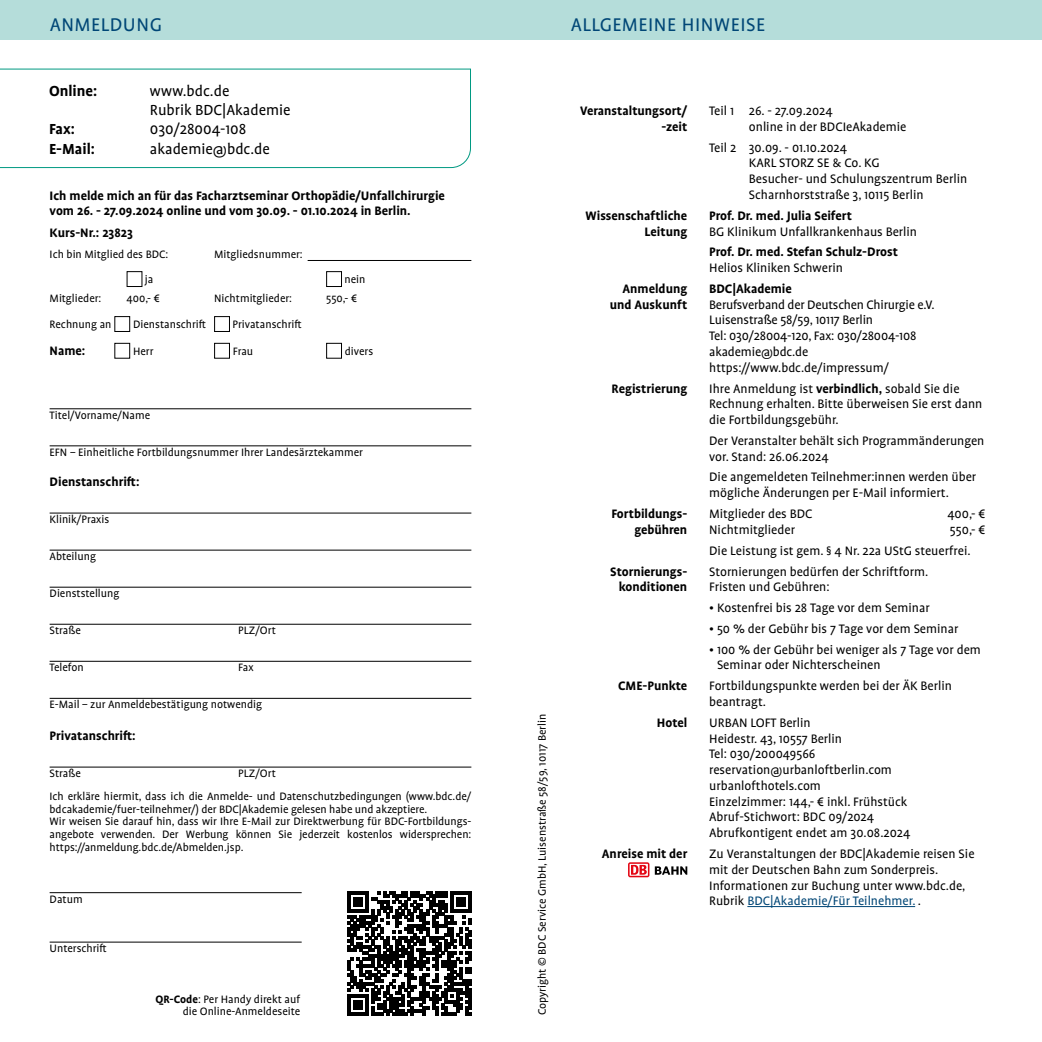
<style>
.page{position:relative;width:1042px;height:1042px;background:#fff}
.page>*{position:absolute;margin:0;border:0;box-sizing:border-box;transform-origin:0 0}
.Head_blauer_Kasten{font:21px "Profile Pro";letter-spacing:.025em;color:#004676}
.t1{font:16.62px/19.2px "Profile Pro";color:#000}
.t2{font:700 16.62px "Profile Pro";color:#000}
.allgemeine_Hinweise{font:14px/15.8px "Profile Pro";color:#000}
.allgemeine_Hinweise_rechts{font:14px/15.8px "Profile Pro";color:#000}
.allgemeine_Hinweise_rechts-2{font:700 14px/15.8px "Profile Pro";color:#000}
.allgemeine_Hinweise_links{font:700 14px/15.8px "Profile Pro";color:#000;text-align:right}
.t3{font:12.25px/12.6px "Profile Pro";color:#000;text-align:right}
.s1{font-weight:700}
.s2{color:#004676}
</style>
<div class="page">
<div style="left:0;top:0;width:1042px;height:40px;background:#b5ddda"></div>
<svg style="left:628px;top:862px;width:21px;height:15px"></svg>
<svg style="left:629px;top:864px;width:19px;height:12px"></svg>
<svg style="left:631px;top:865px;width:16px;height:9px"></svg>
<svg style="left:655px;top:866px;width:32px;height:9px"></svg>
<hr style="left:747px;top:906px;width:168px;height:1px;background:#004676">
<hr style="left:308px;top:260px;width:163px;height:1px;background:#000">
<hr style="left:50px;top:408px;width:421px;height:1px;background:#000">
<hr style="left:50px;top:445px;width:421px;height:1px;background:#000">
<hr style="left:50px;top:513px;width:421px;height:1px;background:#000">
<hr style="left:50px;top:550px;width:421px;height:1px;background:#000">
<hr style="left:50px;top:587px;width:421px;height:1px;background:#000">
<hr style="left:50px;top:624px;width:421px;height:1px;background:#000">
<hr style="left:50px;top:661px;width:421px;height:1px;background:#000">
<hr style="left:50px;top:698px;width:421px;height:1px;background:#000">
<hr style="left:50px;top:767px;width:421px;height:1px;background:#000">
<hr style="left:50px;top:892px;width:252px;height:1px;background:#000">
<hr style="left:50px;top:942px;width:252px;height:1px;background:#000">
<div style="left:127px;top:271px;width:15px;height:16px;border:1px solid #000"></div>
<div style="left:326px;top:271px;width:16px;height:16px;border:1px solid #000"></div>
<div style="left:114px;top:316px;width:16px;height:16px;border:1px solid #000"></div>
<div style="left:214px;top:316px;width:16px;height:16px;border:1px solid #000"></div>
<div style="left:114px;top:343px;width:16px;height:16px;border:1px solid #000"></div>
<div style="left:214px;top:343px;width:16px;height:16px;border:1px solid #000"></div>
<div style="left:326px;top:343px;width:16px;height:16px;border:1px solid #000"></div>
<svg style="left:0;top:68px;width:471px;height:100px"></svg>
<svg style="left:347px;top:891px;width:124px;height:124px"></svg>
<p class="Head_blauer_Kasten" style="left:50px;top:13px;width:114px">ANMELDUNG</p>
<p class="Head_blauer_Kasten" style="left:571px;top:13px;width:196px">ALLGEMEINE HINWEISE</p>
<p class="t2" style="left:49px;top:81px;width:50px">Online:</p>
<p class="t1" style="left:150px;top:82px;width:142px">www.bdc.de<br>Rubrik BDC|Akademie</p>
<p class="t2" style="left:49px;top:119px;width:27px">Fax:</p>
<p class="t1" style="left:150px;top:120px;width:98px">030/28004-108</p>
<p class="t2" style="left:49px;top:139px;width:47px">E-Mail:</p>
<p class="t1" style="left:150px;top:140px;width:121px">akademie@bdc.de</p>
<p class="allgemeine_Hinweise_rechts-2" style="left:50px;top:188px;width:397px">Ich melde mich an für das Facharztseminar Orthopädie/Unfallchirurgie vom 26. - 27.09.2024 online und vom 30.09. - 01.10.2024 in Berlin.</p>
<p class="allgemeine_Hinweise_rechts-2" style="left:50px;top:225px;width:85px">Kurs-Nr.: 23823</p>
<p class="t3" style="left:50px;top:248px;width:120px">Ich bin Mitglied des BDC:</p>
<p class="t3" style="left:214px;top:248px;width:90px">Mitgliedsnummer:</p>
<p class="t3" style="left:145px;top:274px;width:10px">ja</p>
<p class="t3" style="left:344px;top:274px;width:22px">nein</p>
<p class="t3" style="left:50px;top:292px;width:53px">Mitglieder:</p>
<p class="t3" style="left:127px;top:292px;width:35px">400,- €</p>
<p class="t3" style="left:214px;top:292px;width:79px">Nichtmitglieder:</p>
<p class="t3" style="left:326px;top:292px;width:32px">550,- €</p>
<p class="t3" style="left:50px;top:319px;width:63px">Rechnung an</p>
<p class="t3" style="left:133px;top:319px;width:75px">Dienstanschrift</p>
<p class="t3" style="left:232px;top:319px;width:71px">Privatanschrift</p>
<p class="allgemeine_Hinweise_rechts-2" style="left:50px;top:343px;width:37px">Name:</p>
<p class="t3" style="left:133px;top:345px;width:22px">Herr</p>
<p class="t3" style="left:233px;top:345px;width:22px">Frau</p>
<p class="t3" style="left:345px;top:345px;width:30px">divers</p>
<p class="t3" style="left:50px;top:409px;width:102px">Titel/Vorname/Name</p>
<p class="t3" style="left:50px;top:446px;width:315px">EFN – Einheitliche Fortbildungsnummer Ihrer Landesärztekammer</p>
<p class="allgemeine_Hinweise_rechts-2" style="left:50px;top:474px;width:91px">Dienstanschrift:</p>
<p class="t3" style="left:50px;top:514px;width:61px">Klinik/Praxis</p>
<p class="t3" style="left:50px;top:551px;width:48px">Abteilung</p>
<p class="t3" style="left:50px;top:588px;width:71px">Dienststellung</p>
<p class="t3" style="left:50px;top:625px;width:33px">Straße</p>
<p class="t3" style="left:238px;top:625px;width:39px">PLZ/Ort</p>
<p class="t3" style="left:50px;top:662px;width:36px">Telefon</p>
<p class="t3" style="left:238px;top:662px;width:17px">Fax</p>
<p class="t3" style="left:50px;top:699px;width:214px">E-Mail – zur Anmeldebestätigung notwendig</p>
<p class="allgemeine_Hinweise_rechts-2" style="left:50px;top:728px;width:88px">Privatanschrift:</p>
<p class="t3" style="left:50px;top:767px;width:33px">Straße</p>
<p class="t3" style="left:238px;top:767px;width:39px">PLZ/Ort</p>
<p class="t3" style="left:50px;top:790px;width:423px;text-align:left">Ich erkläre hiermit, dass ich die Anmelde- und Datenschutzbedingungen (www.bdc.de/ bdcakademie/fuer-teilnehmer/) der BDC|Akademie gelesen habe und akzeptiere.</p>
<p class="t3" style="left:50px;top:815px;width:423px;text-align:justify">Wir weisen Sie darauf hin, dass wir Ihre E-Mail zur Direktwerbung für BDC-Fortbildungs&shy;angebote verwenden. Der Werbung können Sie jederzeit kostenlos widersprechen: https://anmeldung.bdc.de/Abmelden.jsp.</p>
<p class="t3" style="left:50px;top:893px;width:35px">Datum</p>
<p class="t3" style="left:50px;top:942px;width:59px">Unterschrift</p>
<p class="t3" style="left:156px;top:993px;width:146px"><span class="s1">QR-Code</span>: Per Handy direkt auf die Online-Anmeldeseite</p>
<p class="t3" style="left:536px;top:1015px;width:303px;rotate:-90deg">Copyright © BDC Service GmbH, Luisenstraße 58/59, 10117 Berlin</p>
<p class="allgemeine_Hinweise_links" style="left:580px;top:103px;width:109px">Veranstaltungsort/ -zeit</p>
<p class="allgemeine_Hinweise" style="left:749px;top:104px;width:159px;text-indent:-40px">Teil 1 26. - 27.09.2024<br>online in der BDCIeAkademie</p>
<p class="allgemeine_Hinweise" style="left:709px;top:140px;width:139px">Teil 2 30.09. - 01.10.2024</p>
<p class="allgemeine_Hinweise" style="left:749px;top:156px;width:132px">KARL STORZ SE &amp; Co. KG</p>
<p class="allgemeine_Hinweise" style="left:749px;top:172px;width:220px">Besucher- und Schulungszentrum Berlin</p>
<p class="allgemeine_Hinweise" style="left:749px;top:187px;width:176px">Scharnhorststraße 3, 10115 Berlin</p>
<p class="allgemeine_Hinweise_links" style="left:585px;top:208px;width:103px">Wissenschaftliche<br>Leitung</p>
<p class="allgemeine_Hinweise_rechts" style="left:709px;top:208px;width:209px"><span class="s1">Prof. Dr. med. Julia Seifert<br></span>BG Klinikum Unfallkrankenhaus Berlin</p>
<p class="allgemeine_Hinweise_rechts-2" style="left:709px;top:244px;width:190px">Prof. Dr. med. Stefan Schulz-Drost</p>
<p class="allgemeine_Hinweise_rechts" style="left:709px;top:260px;width:135px">Helios Kliniken Schwerin</p>
<p class="allgemeine_Hinweise_links" style="left:610px;top:281px;width:79px">Anmeldung und Auskunft</p>
<p class="allgemeine_Hinweise_rechts-2" style="left:709px;top:281px;width:84px">BDC|Akademie</p>
<p class="allgemeine_Hinweise_rechts" style="left:709px;top:297px;width:227px">Berufsverband der Deutschen Chirurgie e.V.</p>
<p class="allgemeine_Hinweise_rechts" style="left:709px;top:313px;width:165px">Luisenstraße 58/59, 10117 Berlin</p>
<p class="allgemeine_Hinweise_rechts" style="left:709px;top:329px;width:209px">Tel: 030/28004-120, Fax: 030/28004-108</p>
<p class="allgemeine_Hinweise_rechts" style="left:709px;top:344px;width:101px">akademie@bdc.de</p>
<p class="allgemeine_Hinweise_rechts" style="left:709px;top:360px;width:181px">https://www.bdc.de/impressum/</p>
<p class="allgemeine_Hinweise_links" style="left:611px;top:381px;width:77px">Registrierung</p>
<p class="allgemeine_Hinweise" style="left:709px;top:381px;width:275px">Ihre Anmeldung ist <span class="s1">verbindlich,</span> sobald Sie die<br>Rechnung erhalten. Bitte überweisen Sie erst dann die Fortbildungsgebühr.</p>
<p class="allgemeine_Hinweise" style="left:709px;top:433px;width:277px">Der Veranstalter behält sich Programmänderungen vor. Stand: 26.06.2024</p>
<p class="allgemeine_Hinweise" style="left:709px;top:470px;width:269px">Die angemeldeten Teilnehmer:innen werden über mögliche Änderungen per E-Mail informiert.</p>
<p class="allgemeine_Hinweise_links" style="left:611px;top:506px;width:77px">Fortbildungs&shy;gebühren</p>
<p class="allgemeine_Hinweise_rechts" style="left:709px;top:506px;width:105px">Mitglieder des BDC</p>
<p class="allgemeine_Hinweise_rechts" style="left:947px;top:506px;width:39px">400,- €</p>
<p class="allgemeine_Hinweise_rechts" style="left:709px;top:522px;width:87px">Nichtmitglieder</p>
<p class="allgemeine_Hinweise_rechts" style="left:950px;top:522px;width:37px">550,- €</p>
<p class="allgemeine_Hinweise_rechts" style="left:709px;top:543px;width:263px">Die Leistung ist gem. § 4 Nr. 22a UStG steuerfrei.</p>
<p class="allgemeine_Hinweise_links" style="left:610px;top:564px;width:79px;text-align:center">Stornierungs&shy;konditionen</p>
<p class="allgemeine_Hinweise_rechts" style="left:709px;top:564px;width:221px">Stornierungen bedürfen der Schriftform.<br>Fristen und Gebühren:</p>
<p class="allgemeine_Hinweise_rechts" style="left:709px;top:600px;width:222px">• Kostenfrei bis 28 Tage vor dem Seminar</p>
<p class="allgemeine_Hinweise_rechts" style="left:709px;top:621px;width:251px">• 50 % der Gebühr bis 7 Tage vor dem Seminar</p>
<p class="allgemeine_Hinweise_rechts" style="left:717px;top:642px;width:265px;text-indent:-8px">• 100 % der Gebühr bei weniger als 7 Tage vor dem<br>Seminar oder Nichterscheinen</p>
<p class="allgemeine_Hinweise_links" style="left:618px;top:678px;width:71px">CME-Punkte</p>
<p class="allgemeine_Hinweise_rechts" style="left:709px;top:678px;width:244px">Fortbildungspunkte werden bei der ÄK Berlin beantragt.</p>
<p class="allgemeine_Hinweise_links" style="left:657px;top:715px;width:32px">Hotel</p>
<p class="allgemeine_Hinweise" style="left:709px;top:715px;width:184px">URBAN LOFT Berlin<br>Heidestr. 43, 10557 Berlin<br>Tel: 030/200049566 reservation@urbanloftberlin.com urbanlofthotels.com</p>
<p class="allgemeine_Hinweise" style="left:709px;top:794px;width:203px">Einzelzimmer: 144,- € inkl. Frühstück<br>Abruf-Stichwort: BDC 09/2024<br>Abrufkontigent endet am 30.08.2024</p>
<p class="allgemeine_Hinweise_rechts-2" style="left:602px;top:846px;width:87px">Anreise mit der</p>
<p class="allgemeine_Hinweise" style="left:709px;top:846px;width:267px">Zu Veranstaltungen der BDC|Akademie reisen Sie</p>
<p class="allgemeine_Hinweise" style="left:709px;top:862px;width:231px">mit der Deutschen Bahn zum Sonderpreis.</p>
<p class="allgemeine_Hinweise" style="left:709px;top:878px;width:258px">Informationen zur Buchung unter www.bdc.de,<br>Rubrik <span class="s2">BDC|Akademie/Für Teilnehmer.</span> .</p>
</div>
